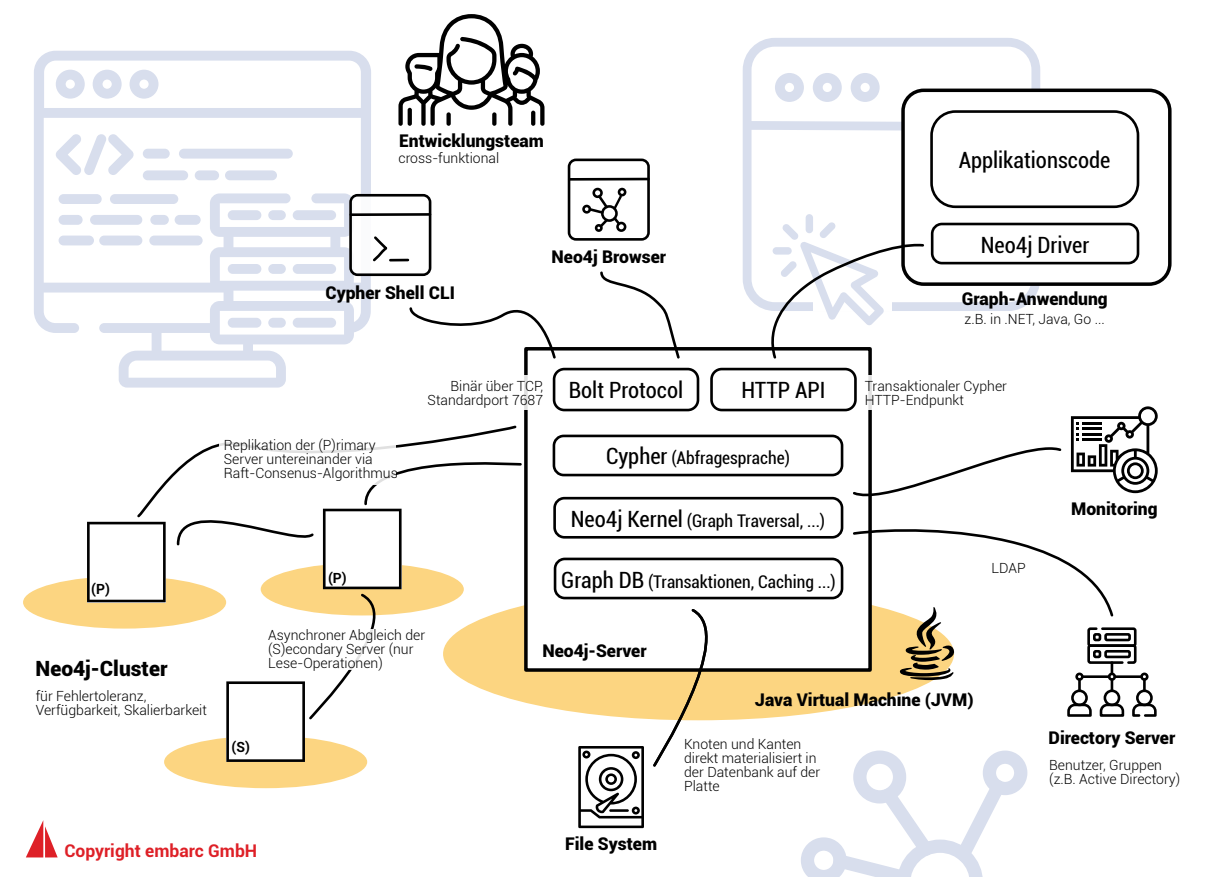
<style>
.page{position:relative;width:1208px;height:877px;background:#fff}
.page>*{position:absolute;margin:0;border:0;box-sizing:border-box;transform-origin:0 0}
.t1{font:condensed 22.4px "Roboto";color:#000}
.t2{font:900 21px "Roboto";color:#000}
.t3{font:900 17.5px "Roboto";color:#000}
.t4{font:condensed 17.5px "Roboto";color:#000}
.t5{font:700 17.5px "Roboto";color:#de2027}
.t6{font:300 14px/14px "Roboto";color:#000}
.t7{font:700 14px "Roboto";color:#000}
.s1{font-size:22.4px}
</style>
<div class="page">
<svg style="left:742px;top:38px;width:298px;height:273px"></svg>
<svg style="left:850px;top:73px;width:29px;height:29px"></svg>
<svg style="left:812px;top:73px;width:29px;height:29px"></svg>
<svg style="left:775px;top:73px;width:29px;height:29px"></svg>
<svg style="left:742px;top:117px;width:159px;height:18px"></svg>
<div style="left:805px;top:214px;width:8px;height:19px;background:#d8deed;border-radius:4px"></div>
<div style="left:982px;top:750px;width:45px;height:45px;border:13px solid #d8deed;border-radius:50%"></div>
<div style="left:853px;top:750px;width:53px;height:53px;border:13px solid #d8deed;border-radius:50%"></div>
<svg style="left:801px;top:769px;width:214px;height:107px"></svg>
<svg style="left:34px;top:51px;width:337px;height:336px"></svg>
<svg style="left:56px;top:70px;width:29px;height:29px"></svg>
<svg style="left:93px;top:70px;width:29px;height:29px"></svg>
<svg style="left:129px;top:70px;width:29px;height:29px"></svg>
<svg style="left:398px;top:14px;width:146px;height:112px"></svg>
<svg style="left:531px;top:111px;width:4px;height:15px"></svg>
<svg style="left:348px;top:194px;width:84px;height:82px"></svg>
<div style="left:443px;top:587px;width:511px;height:133px;background:#fcd581;border-radius:50%"></div>
<div style="left:23px;top:576px;width:203px;height:52px;background:#fcd581;border-radius:50%"></div>
<div style="left:164px;top:735px;width:203px;height:53px;background:#fcd581;border-radius:50%"></div>
<svg style="left:578px;top:746px;width:66px;height:82px"></svg>
<div style="left:524px;top:347px;width:347px;height:325px;background:#fff;border:4px solid #000"></div>
<div style="left:554px;top:557px;width:289px;height:42px;background:#fff;border:3px solid #000;border-radius:10px"></div>
<div style="left:553px;top:497px;width:290px;height:41px;background:#fff;border:3px solid #000;border-radius:10px"></div>
<div style="left:552px;top:434px;width:291px;height:42px;background:#fff;border:3px solid #000;border-radius:10px"></div>
<div style="left:553px;top:368px;width:146px;height:43px;background:#fff;border:3px solid #000;border-radius:10px"></div>
<div style="left:420px;top:375px;width:129px;height:35px;background:#fff"></div>
<div style="left:710px;top:368px;width:146px;height:43px;background:#fff;border:3px solid #000;border-radius:10px"></div>
<div style="left:864px;top:375px;width:152px;height:35px;background:#fff"></div>
<div style="left:901px;top:89px;width:270px;height:197px;background:#fff;border:4px solid #000;border-radius:21px"></div>
<div style="left:930px;top:223px;width:209px;height:41px;background:#fff;border:3px solid #000;border-radius:10px"></div>
<div style="left:930px;top:110px;width:209px;height:98px;background:#fff;border:3px solid #000;border-radius:24px"></div>
<svg style="left:853px;top:446px;width:209px;height:57px"></svg>
<svg style="left:653px;top:609px;width:85px;height:158px"></svg>
<svg style="left:566px;top:159px;width:115px;height:200px"></svg>
<svg style="left:766px;top:222px;width:159px;height:138px"></svg>
<svg style="left:409px;top:307px;width:148px;height:53px"></svg>
<svg style="left:1070px;top:406px;width:87px;height:87px"></svg>
<svg style="left:87px;top:425px;width:434px;height:337px"></svg>
<div style="left:219px;top:436px;width:176px;height:48px;background:#fff"></div>
<div style="left:262px;top:629px;width:176px;height:41px;background:#fff"></div>
<div style="left:1136px;top:689px;width:16px;height:17px;border:3px solid #000;border-radius:50%"></div>
<div style="left:1103px;top:689px;width:17px;height:17px;border:3px solid #000;border-radius:50%"></div>
<svg style="left:1067px;top:702px;width:89px;height:15px"></svg>
<div style="left:1071px;top:689px;width:16px;height:17px;border:3px solid #000;border-radius:50%"></div>
<div style="left:1104px;top:633px;width:26px;height:8px;border:3px solid #000"></div>
<div style="left:1087px;top:627px;width:49px;height:20px;border:3px solid #000;border-radius:2px"></div>
<div style="left:1104px;top:650px;width:26px;height:8px;border:3px solid #000"></div>
<div style="left:1087px;top:644px;width:49px;height:20px;border:3px solid #000;border-radius:2px"></div>
<svg style="left:1143px;top:681px;width:2px;height:10px"></svg>
<div style="left:1140px;top:672px;width:8px;height:9px;border:3px solid #000;border-radius:50%"></div>
<div style="left:1107px;top:672px;width:9px;height:9px;border:3px solid #000;border-radius:50%"></div>
<hr style="left:1114px;top:675px;width:27px;height:3px;background:#000">
<svg style="left:851px;top:527px;width:264px;height:164px"></svg>
<svg style="left:26px;top:820px;width:32px;height:37px"></svg>
<p class="t3" style="left:399px;top:134px;width:146px">Entwicklungsteam</p>
<p class="t6" style="left:398px;top:153px;width:102px">cross-funktional</p>
<p class="t3" style="left:325px;top:285px;width:131px">Cypher Shell CLI</p>
<p class="t3" style="left:551px;top:250px;width:116px">Neo4j Browser</p>
<h1 class="t1" style="left:958px;top:151px;width:153px">Applikationscode</h1>
<h1 class="t1" style="left:980px;top:236px;width:110px">Neo4j Driver</h1>
<p class="t3" style="left:961px;top:291px;width:147px">Graph-Anwendung</p>
<p class="t6" style="left:964px;top:313px;width:142px">z.B. in .NET, Java, Go ...</p>
<p class="t7" style="left:91px;top:583px;width:20px">(P)</p>
<h2 class="t2" style="left:36px;top:660px;width:133px">Neo4j-Cluster</h2>
<p class="t6" style="left:36px;top:690px;width:173px">für Fehlertoleranz,<br>Verfügbarkeit, Skalierbarkeit</p>
<p class="t6" style="left:224px;top:439px;width:175px">Replikation der (P)rimary<br>Server untereinander via<br>Raft-Consenus-Algorithmus</p>
<p class="t7" style="left:328px;top:572px;width:20px">(P)</p>
<p class="t6" style="left:427px;top:381px;width:117px;text-align:right">Binär über TCP,<br>Standardport 7687</p>
<h1 class="t1" style="left:741px;top:381px;width:86px">HTTP API</h1>
<p class="t6" style="left:864px;top:381px;width:144px">Transaktionaler Cypher<br>HTTP-Endpunkt</p>
<h1 class="t1" style="left:569px;top:381px;width:116px">Bolt Protocol</h1>
<p class="t4" style="left:606px;top:451px;width:185px"><span class="s1">Cypher</span> (Abfragesprache)</p>
<p class="t4" style="left:571px;top:514px;width:256px"><span class="s1">Neo4j Kernel</span> (Graph Traversal, ...)</p>
<p class="t4" style="left:561px;top:574px;width:276px"><span class="s1">Graph DB</span> (Transaktionen, Caching ...)</p>
<p class="t6" style="left:991px;top:562px;width:36px">LDAP</p>
<p class="t6" style="left:268px;top:629px;width:158px">Asynchroner Abgleich der (S)econdary Server (nur<br>Lese-Operationen)</p>
<p class="t7" style="left:231px;top:741px;width:20px">(S)</p>
<p class="t3" style="left:542px;top:644px;width:106px">Neo4j-Server</p>
<p class="t3" style="left:755px;top:693px;width:220px">Java Virtual Machine (JVM)</p>
<p class="t6" style="left:684px;top:739px;width:138px">Knoten und Kanten direkt materialisiert in der Datenbank auf der<br>Platte</p>
<p class="t5" style="left:64px;top:844px;width:194px">Copyright embarc GmbH</p>
<p class="t3" style="left:565px;top:836px;width:94px">File System</p>
<p class="t3" style="left:1071px;top:502px;width:88px">Monitoring</p>
<p class="t3" style="left:1048px;top:730px;width:128px">Directory Server</p>
<p class="t6" style="left:1049px;top:759px;width:132px">Benutzer, Gruppen (z.B. Active Directory)</p>
</div>
